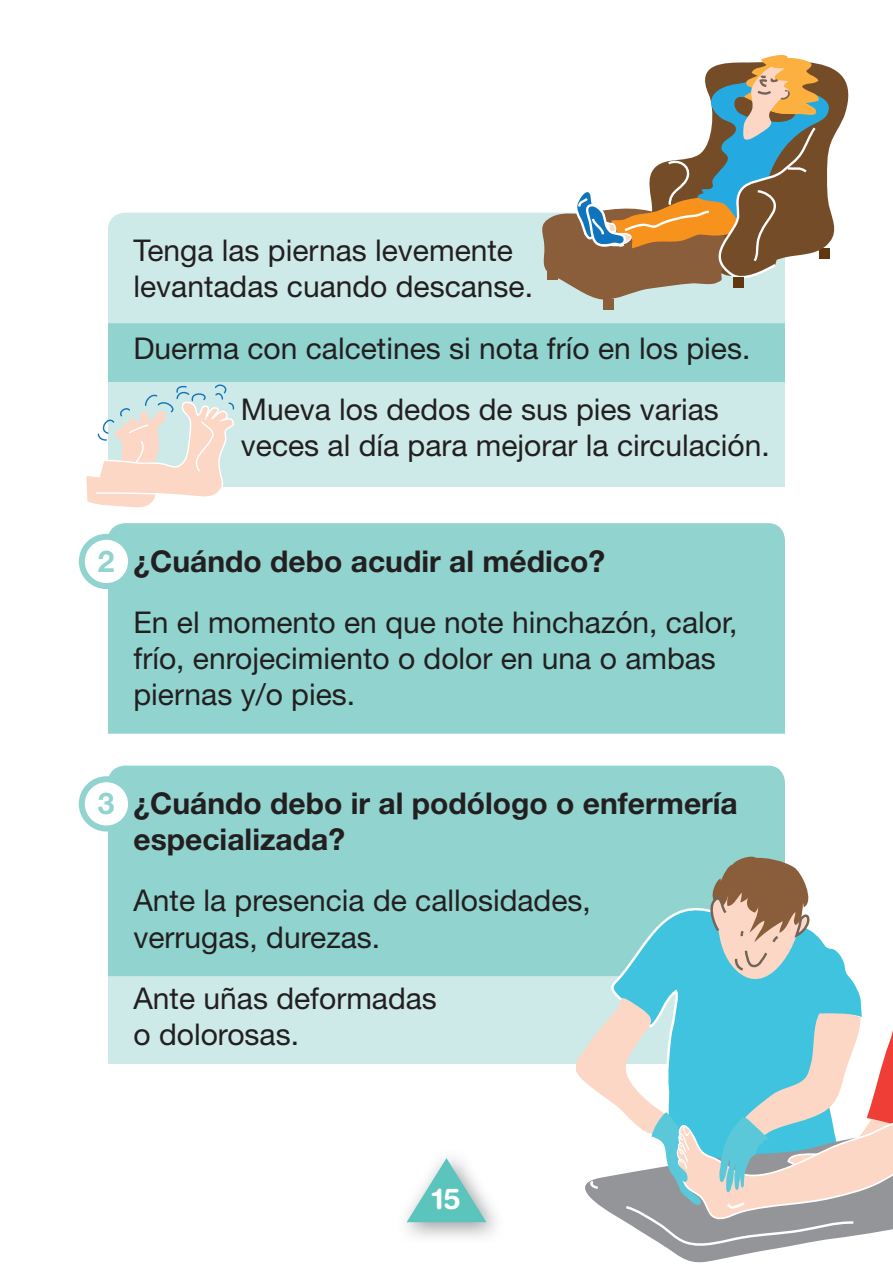
<style>
.page{position:relative;width:893px;height:1276px;background:#fff}
.page>*{position:absolute;margin:0;border:0;box-sizing:border-box;transform-origin:0 0}
.t1{font:30px/36px "Helvetica Neue LT Std";color:#231f20}
.t2{font:700 30px/36px "Helvetica Neue LT Std";color:#231f20}
.t3{font:700 30px "Helvetica Neue LT Std";color:#90d3cf}
.t4{font:700 28.8px "Helvetica Rounded LT Std";color:#fff}
</style>
<div class="page">
<div style="left:108px;top:323px;width:677px;height:60px;background:#90d3cf"></div>
<div style="left:108px;top:383px;width:677px;height:104px;background:#ceeae8"></div>
<div style="left:108px;top:976px;width:677px;height:87px;background:#ceeae8"></div>
<svg style="left:407px;top:1158px;width:79px;height:64px"></svg>
<div style="left:108px;top:213px;width:677px;height:110px;background:#ceeae8"></div>
<div style="left:108px;top:523px;width:677px;height:210px;background:#90d3cf"></div>
<div style="left:108px;top:765px;width:677px;height:211px;background:#90d3cf"></div>
<div style="left:82px;top:537px;width:49px;height:49px;background:#fff;border-radius:50%"></div>
<div style="left:79px;top:534px;width:55px;height:55px;border:6px solid #90d3cf;border-radius:50%"></div>
<div style="left:82px;top:779px;width:49px;height:49px;background:#fff;border-radius:50%"></div>
<div style="left:79px;top:776px;width:55px;height:55px;border:6px solid #90d3cf;border-radius:50%"></div>
<svg style="left:576px;top:842px;width:317px;height:421px"></svg>
<svg style="left:829px;top:67px;width:20px;height:192px"></svg>
<svg style="left:537px;top:55px;width:292px;height:255px"></svg>
<svg style="left:86px;top:382px;width:149px;height:126px"></svg>
<p class="t1" style="left:134px;top:232px;width:401px">Tenga las piernas levemente levantadas cuando descanse.</p>
<p class="t1" style="left:241px;top:317px;width:511px;line-height:61.5px;text-indent:-107px">Duerma con calcetines si nota frío en los pies.<br>Mueva los dedos de sus pies varias</p>
<p class="t1" style="left:241px;top:427px;width:530px">veces al día para mejorar la circulación.</p>
<p class="t3" style="left:98px;top:542px;width:18px">2</p>
<p class="t2" style="left:134px;top:542px;width:473px">¿Cuándo debo acudir al médico?</p>
<p class="t1" style="left:134px;top:604px;width:606px">En el momento en que note hinchazón, calor, frío, enrojecimiento o dolor en una o ambas piernas y/o pies.</p>
<p class="t3" style="left:98px;top:784px;width:18px">3</p>
<p class="t2" style="left:134px;top:784px;width:606px">¿Cuándo debo ir al podólogo o enfermería especializada?</p>
<p class="t1" style="left:134px;top:882px;width:459px">Ante la presencia de callosidades, verrugas, durezas.</p>
<p class="t1" style="left:134px;top:980px;width:305px">Ante uñas deformadas o dolorosas.</p>
<p class="t4" style="left:432px;top:1181px;width:30px">15</p>
</div>
